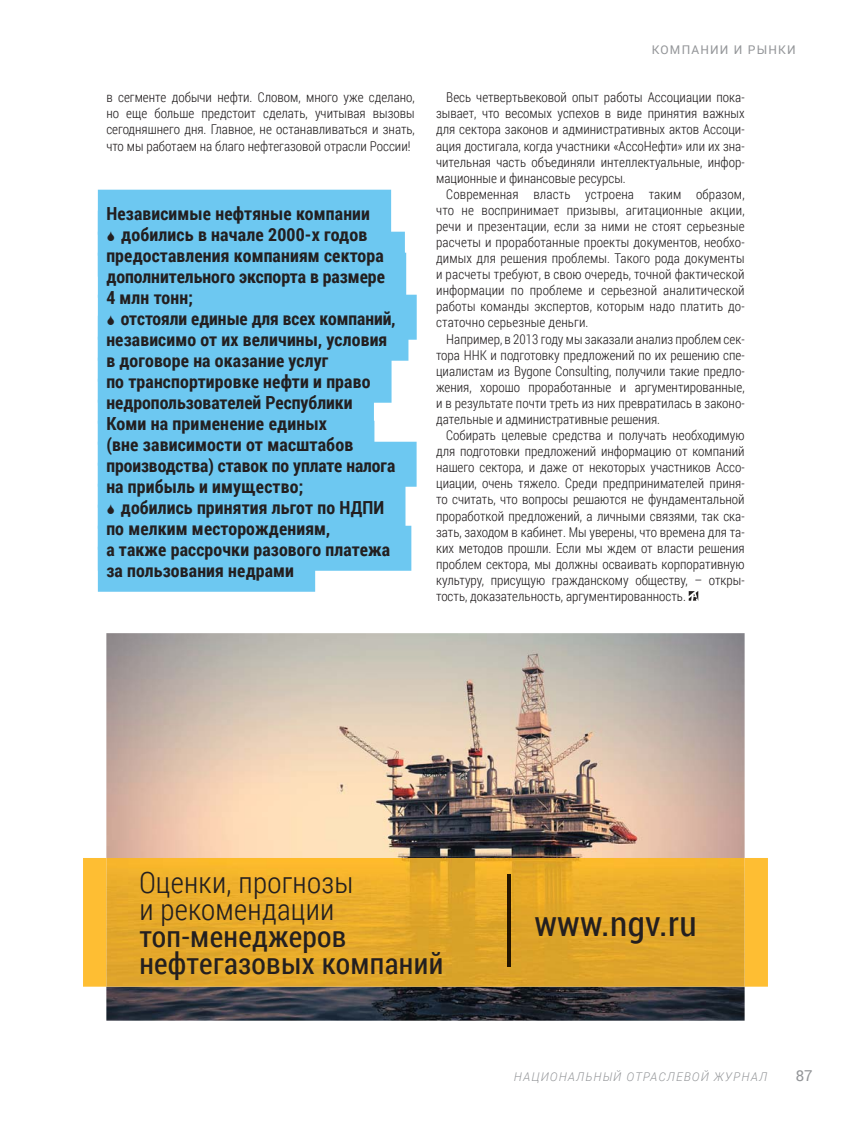
<style>
.page{position:relative;width:851px;height:1127px;background:#fff}
.page>*{position:absolute;margin:0;border:0;box-sizing:border-box;transform-origin:0 0}
.t1{font:35.4px "Roboto Condensed";letter-spacing:.01em;color:#231f20}
.t2{font:29.7px/27px "Roboto Condensed";letter-spacing:.01em;color:#231f20}
.t3{font:300 29.7px/27px "Roboto Condensed";letter-spacing:.01em;color:#231f20}
.t4{font:700 18px "Roboto Condensed";letter-spacing:.01em;color:#231f20}
.t5{font:15px "Roboto";color:#939598}
.t6{font:300 13.5px/16px "Roboto Condensed";color:#231f20;text-align:justify}
.t7{font:italic 300 12px "Roboto";letter-spacing:.1em;color:#939598}
.t8{font:12px "Roboto";letter-spacing:.1em;color:#939598}
</style>
<div class="page">
<div style="left:98px;top:190px;width:293px;height:45px;background:#6dc8f1"></div>
<div style="left:98px;top:232px;width:307px;height:45px;background:#6dc8f1"></div>
<div style="left:98px;top:253px;width:308px;height:45px;background:#6dc8f1"></div>
<div style="left:98px;top:295px;width:318px;height:45px;background:#6dc8f1"></div>
<div style="left:98px;top:316px;width:310px;height:45px;background:#6dc8f1"></div>
<div style="left:98px;top:358px;width:293px;height:45px;background:#6dc8f1"></div>
<div style="left:98px;top:379px;width:276px;height:45px;background:#6dc8f1"></div>
<div style="left:98px;top:421px;width:276px;height:45px;background:#6dc8f1"></div>
<div style="left:98px;top:442px;width:318px;height:45px;background:#6dc8f1"></div>
<div style="left:98px;top:484px;width:307px;height:45px;background:#6dc8f1"></div>
<div style="left:98px;top:526px;width:313px;height:45px;background:#6dc8f1"></div>
<div style="left:98px;top:547px;width:217px;height:45px;background:#6dc8f1"></div>
<svg style="left:688px;top:591px;width:10px;height:10px"></svg>
<img style="left:106px;top:633px;width:638px;height:387px">
<div style="left:83px;top:858px;width:684px;height:128px;background:#febe33"></div>
<img style="left:106px;top:858px;width:638px;height:128px">
<img style="left:508px;top:874px;width:2px;height:92px">
<p class="t6" style="left:106px;top:89px;width:310px">в сегменте добычи нефти. Словом, много уже сделано, но еще больше предстоит сделать, учитывая вызовы сегодняшнего дня. Главное, не останавливаться и знать, что мы работаем на благо нефтегазовой отрасли России!</p>
<h3 class="t4" style="left:106px;top:201px;width:265px">Независимые нефтяные компании</h3>
<h3 class="t4" style="left:121px;top:222px;width:248px">добились в начале 2000-х годов</h3>
<h3 class="t4" style="left:106px;top:243px;width:279px">предоставления компаниям сектора</h3>
<h3 class="t4" style="left:106px;top:264px;width:280px">дополнительного экспорта в размере</h3>
<h3 class="t4" style="left:106px;top:285px;width:88px">4 млн тонн;</h3>
<h3 class="t4" style="left:121px;top:306px;width:276px">отстояли единые для всех компаний,</h3>
<h3 class="t4" style="left:106px;top:327px;width:282px">независимо от их величины, условия</h3>
<h3 class="t4" style="left:106px;top:348px;width:223px">в договоре на оказание услуг</h3>
<h3 class="t4" style="left:106px;top:369px;width:265px">по транспортировке нефти и право</h3>
<h3 class="t4" style="left:106px;top:390px;width:248px">недропользователей Республики</h3>
<h3 class="t4" style="left:106px;top:411px;width:222px">Коми на применение единых</h3>
<h3 class="t4" style="left:106px;top:432px;width:248px">(вне зависимости от масштабов</h3>
<h3 class="t4" style="left:106px;top:453px;width:290px">производства) ставок по уплате налога</h3>
<h3 class="t4" style="left:106px;top:474px;width:198px">на прибыль и имущество;</h3>
<h3 class="t4" style="left:121px;top:495px;width:265px">добились принятия льгот по НДПИ</h3>
<h3 class="t4" style="left:106px;top:516px;width:225px">по мелким месторождениям,</h3>
<h3 class="t4" style="left:106px;top:537px;width:285px">а также рассрочки разового платежа</h3>
<h3 class="t4" style="left:106px;top:558px;width:189px">за пользования недрами</h3>
<p class="t8" style="left:651px;top:41px;width:145px">КОМПАНИИ И РЫНКИ</p>
<p class="t6" style="left:436px;top:89px;width:310px;text-indent:10px">Весь четвертьвековой опыт работы Ассоциации пока&shy;зывает, что весомых успехов в виде принятия важных для сектора законов и административных актов Ассоци&shy;ация достигала, когда участники «АссоНефти» или их зна&shy;чительная часть объединяли интеллектуальные, инфор&shy;мационные и финансовые ресурсы.</p>
<p class="t6" style="left:436px;top:185px;width:310px;text-indent:10px">Современная власть устроена таким образом, что не воспринимает призывы, агитационные акции, речи и презентации, если за ними не стоят серьезные расчеты и проработанные проекты документов, необхо&shy;димых для решения проблемы. Такого рода документы и расчеты требуют, в свою очередь, точной фактической информации по проблеме и серьезной аналитической работы команды экспертов, которым надо платить до&shy;статочно серьезные деньги.</p>
<p class="t6" style="left:436px;top:330px;width:310px;text-indent:10px">Например, в 2013 году мы заказали анализ проблем сек&shy;тора ННК и подготовку предложений по их решению спе&shy;циалистам из Bygone Consulting, получили такие предло&shy;жения, хорошо проработанные и аргументированные, и в результате почти треть из них превратилась в законо&shy;дательные и административные решения.</p>
<p class="t6" style="left:436px;top:427px;width:310px;text-indent:10px">Собирать целевые средства и получать необходимую для подготовки предложений информацию от компаний нашего сектора, и даже от некоторых участников Ассо&shy;циации, очень тяжело. Среди предпринимателей приня&shy;то считать, что вопросы решаются не фундаментальной проработкой предложений, а личными связями, так ска&shy;зать, заходом в кабинет. Мы уверены, что времена для та&shy;ких методов прошли. Если мы ждем от власти решения проблем сектора, мы должны осваивать корпоративную культуру, присущую гражданскому обществу, – откры&shy;тость, доказательность, аргументированность.</p>
<h2 class="t3" style="left:139px;top:868px;width:215px">Оценки, прогнозы и рекомендации</h2>
<h2 class="t2" style="left:139px;top:922px;width:305px">топ-менеджеров нефтегазовых компаний</h2>
<h1 class="t1" style="left:534px;top:898px;width:164px">www.ngv.ru</h1>
<p class="t7" style="left:514px;top:1068px;width:254px">НАЦИОНАЛЬНЫЙ ОТРАСЛЕВОЙ ЖУРНАЛ</p>
<p class="t5" style="left:795px;top:1065px;width:18px">87</p>
</div>
